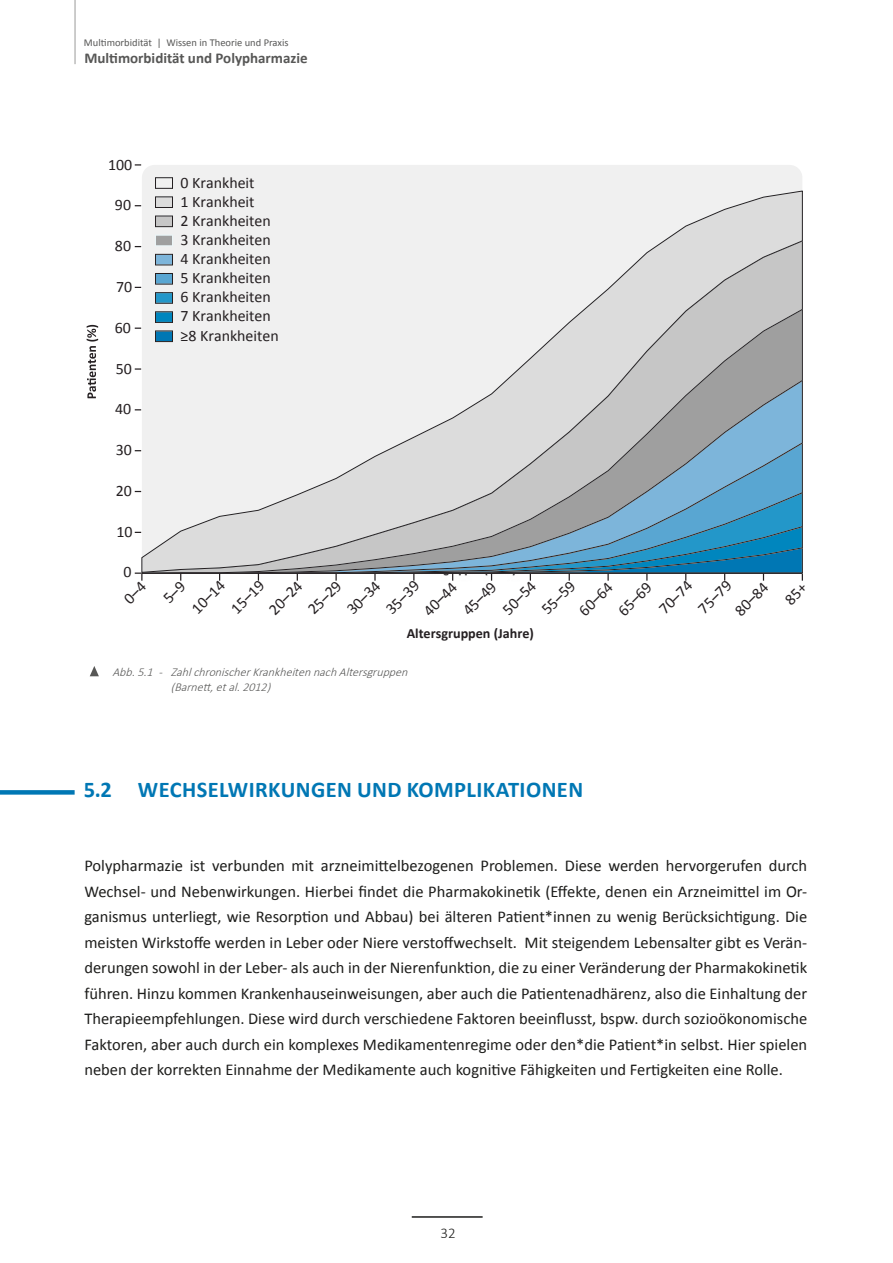
<style>
.page{position:relative;width:893px;height:1263px;background:#fff}
.page>*{position:absolute;margin:0;border:0;box-sizing:border-box;transform-origin:0 0}
.t1{font:700 22.5px "Calibri";letter-spacing:.02em;color:#0077b4}
.P__Base__--2{font:16.5px/25.5px "Calibri";color:#1d1d1b;text-align:justify}
.t2{font:15.9px/19px "Calibri";color:#241f21}
.t3{font:700 15px "Calibri";color:#575756}
.t4{font:300 15px "Calibri";color:#1d1d1b}
.t5{font:700 14.1px "Calibri";color:#241f21}
.t6{font:italic 300 12px "Calibri";color:#575756}
.t7{font:10.5px "Calibri";color:#575756}
</style>
<div class="page">
<hr style="left:75px;top:0;width:1px;height:64px;background:#1d1d1b">
<hr style="left:412px;top:1216px;width:71px;height:2px;background:#1d1d1b">
<div style="left:0;top:790px;width:75px;height:5px;background:#0077b4"></div>
<div style="left:142px;top:165px;width:660px;height:408px;background:#f0f0f0;border-radius:13px"></div>
<svg style="left:87px;top:325px;width:11px;height:73px"></svg>
<div style="left:155px;top:178px;width:18px;height:11px;border:1px solid #241f21"></div>
<svg style="left:141px;top:191px;width:662px;height:335px"></svg>
<svg style="left:135px;top:368px;width:6px;height:2px"></svg>
<svg style="left:135px;top:164px;width:6px;height:2px"></svg>
<svg style="left:90px;top:666px;width:9px;height:10px"></svg>
<svg style="left:134px;top:526px;width:669px;height:55px;background:#91b1c1"></svg>
<p class="t7" style="left:84px;top:36px;width:206px">Multimorbidität | Wissen in Theorie und Praxis</p>
<p class="t3" style="left:84px;top:49px;width:225px">Multimorbidität und Polypharmazie</p>
<p class="t2" style="left:108px;top:154px;width:26px">100</p>
<p class="t2" style="left:115px;top:195px;width:18px">90</p>
<p class="t2" style="left:115px;top:236px;width:18px">80</p>
<p class="t2" style="left:116px;top:276px;width:18px">70</p>
<p class="t2" style="left:115px;top:317px;width:18px">60</p>
<p class="t2" style="left:116px;top:358px;width:18px">50</p>
<p class="t2" style="left:115px;top:399px;width:18px">40</p>
<p class="t2" style="left:116px;top:439px;width:18px">30</p>
<p class="t2" style="left:116px;top:480px;width:18px">20</p>
<p class="t2" style="left:116px;top:521px;width:18px">10</p>
<p class="t2" style="left:124px;top:562px;width:10px">0</p>
<p class="t2" style="left:181px;top:172px;width:100px">0 Krankheit<br>1 Krankheit<br>2 Krankheiten<br>3 Krankheiten<br>4 Krankheiten<br>5 Krankheiten<br>6 Krankheiten<br>7 Krankheiten ≥8 Krankheiten</p>
<p class="t2" style="left:187px;top:604px;width:42px;rotate:-45deg">10–14</p>
<p class="t2" style="left:226px;top:603px;width:42px;rotate:-45deg">15–19</p>
<p class="t2" style="left:264px;top:604px;width:42px;rotate:-45deg">20–24</p>
<p class="t2" style="left:303px;top:604px;width:42px;rotate:-45deg">25–29</p>
<p class="t2" style="left:342px;top:604px;width:42px;rotate:-45deg">30–34</p>
<p class="t2" style="left:381px;top:604px;width:42px;rotate:-45deg">35–39</p>
<p class="t2" style="left:419px;top:605px;width:42px;rotate:-45deg">40–44</p>
<p class="t2" style="left:458px;top:605px;width:42px;rotate:-45deg">45–49</p>
<p class="t2" style="left:498px;top:604px;width:42px;rotate:-45deg">50–54</p>
<p class="t2" style="left:537px;top:604px;width:42px;rotate:-45deg">55–59</p>
<p class="t2" style="left:574px;top:606px;width:42px;rotate:-45deg">60–64</p>
<p class="t2" style="left:613px;top:606px;width:42px;rotate:-45deg">65–69</p>
<p class="t2" style="left:654px;top:604px;width:42px;rotate:-45deg">70–74</p>
<p class="t2" style="left:693px;top:604px;width:42px;rotate:-45deg">75–79</p>
<p class="t2" style="left:730px;top:606px;width:42px;rotate:-45deg">80–84</p>
<p class="t5" style="left:407px;top:624px;width:129px">Altersgruppen (Jahre)</p>
<p class="t6" style="left:112px;top:665px;width:300px">Abb.5.1 - ZahlchronischerKrankheitennachAltersgruppen</p>
<p class="t6" style="left:171px;top:680px;width:105px">(Barnett,etal.2012)</p>
<h3 class="t1" style="left:84px;top:775px;width:501px">5.2 WECHSELWIRKUNGEN UND KOMPLIKATIONEN</h3>
<p class="P__Base__--2" style="left:84px;top:852px;width:724px">Polypharmazie ist verbunden mit arzneimittelbezogenen Problemen. Diese werden hervorgerufen durch Wechsel- und Nebenwirkungen. Hierbei findet die Pharmakokinetik (Effekte, denen ein Arzneimittel im Or&shy;ganismus unterliegt, wie Resorption und Abbau) bei älteren Patient*innen zu wenig Berücksichtigung. Die meisten Wirkstoffe werden in Leber oder Niere verstoffwechselt. Mit steigendem Lebensalter gibt es Verän&shy;derungen sowohl in der Leber- als auch in der Nierenfunktion, die zu einer Veränderung der Pharmakokinetik führen. Hinzu kommen Krankenhauseinweisungen, aber auch die Patientenadhärenz, also die Einhaltung der Therapieempfehlungen. Diese wird durch verschiedene Faktoren beeinflusst, bspw. durch sozioökonomische Faktoren, aber auch durch ein komplexes Medikamentenregime oder den*die Patient*in selbst. Hier spielen neben der korrekten Einnahme der Medikamente auch kognitive Fähigkeiten und Fertigkeiten eine Rolle.</p>
<p class="t4" style="left:441px;top:1224px;width:17px">32</p>
</div>
